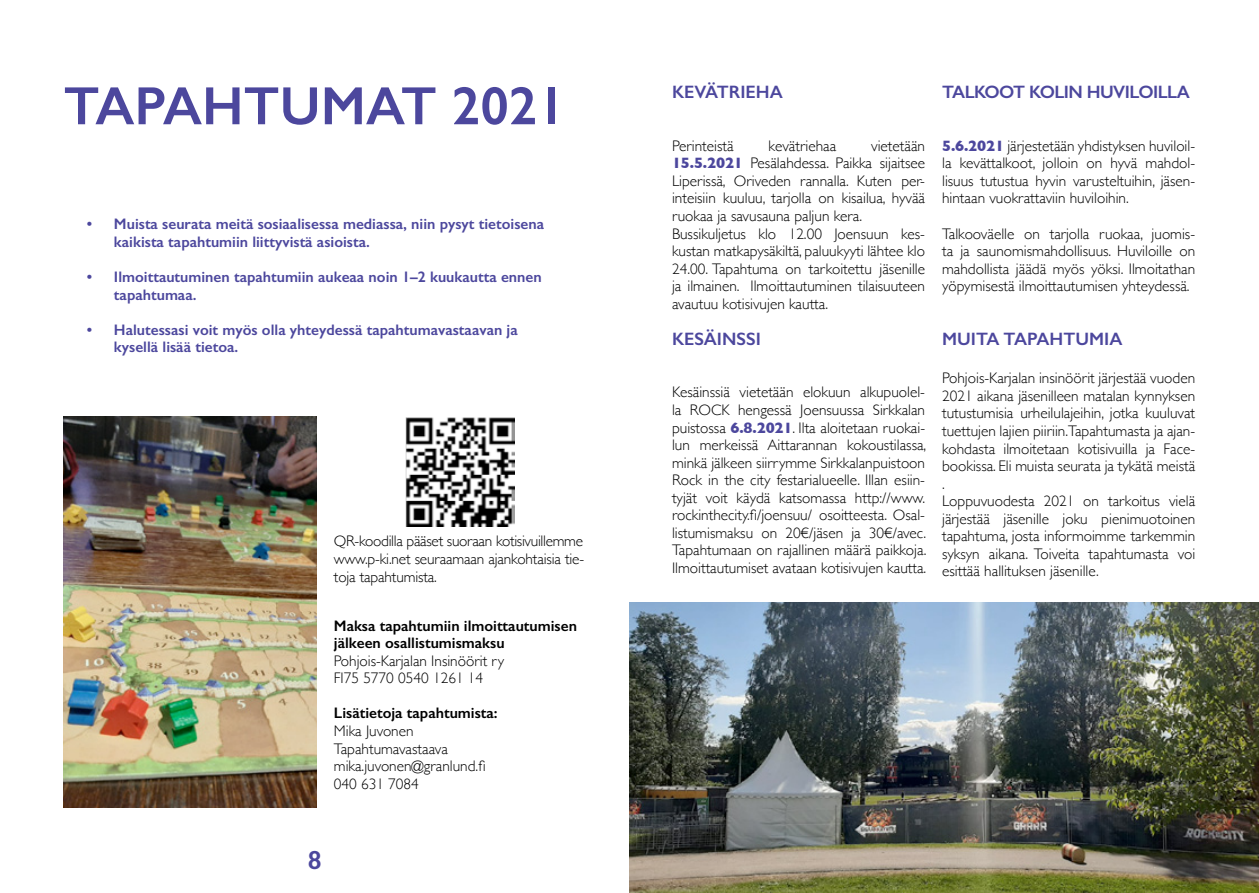
<style>
.page{position:relative;width:1259px;height:893px;background:#fff}
.page>*{position:absolute;margin:0;border:0;box-sizing:border-box;transform-origin:0 0}
.t1{font:600 54px "Gill Sans";color:#4c479d}
.t2{font:600 26.25px "Gill Sans";color:#4c479d}
.t3{font:600 18px "Gill Sans";color:#4c479d}
.t4{font:600 18px "Gill Sans";letter-spacing:-.02em;color:#4c479d}
.t5{font:300 15.3px/17.5px "Gill Sans";color:#000}
.t6{font:600 15.3px/17.5px "Gill Sans";color:#4c479d}
.t7{font:600 15.3px/17.5px "Gill Sans";color:#000}
.s1{font-weight:700;color:#4c479d}
</style>
<div class="page">
<img style="left:405px;top:418px;width:109px;height:108px">
<img style="left:629px;top:602px;width:630px;height:291px">
<img style="left:63px;top:416px;width:254px;height:392px">
<h1 class="t1" style="left:64px;top:73px;width:504px">Tapahtu mat 2021</h1>
<p class="t6" style="left:114px;top:215px;width:431px;text-indent:-27px">• Muista seurata meitä sosiaalisessa mediassa, niin pysyt tietoisena kaikista tapahtumiin liittyvistä asioista.</p>
<p class="t6" style="left:114px;top:268px;width:429px;text-indent:-27px">• I lmoittautuminen tapahtumiin aukeaa noin 1–2 kuukautta ennen tapahtumaa.</p>
<p class="t6" style="left:114px;top:321px;width:405px;text-indent:-27px">• Halutessasi voit myös olla yhteydessä tapahtumavastaavan ja kysellä lisää tietoa.</p>
<p class="t5" style="left:334px;top:532px;width:252px;text-align:justify">QR-koodilla pääset suoraan kotisivuillemme www.p-ki.net seuraamaan ajankohtaisia tie&shy;toja tapahtumista.</p>
<p class="t7" style="left:334px;top:617px;width:245px">Maksa tapahtumiin ilmoittautumisen jälkeen osallistumismaksu</p>
<p class="t5" style="left:334px;top:651px;width:172px">Pohjois-Karjalan Insinöörit ry<br>FI75 5770 0540 1261 14</p>
<p class="t7" style="left:334px;top:704px;width:165px">Lisätietoja tapahtumista:</p>
<p class="t5" style="left:334px;top:721px;width:153px">Mika Juvonen<br>Tapahtumavastaava mika.juvonen@granlund.fi<br>040 631 7084</p>
<h2 class="t2" style="left:308px;top:844px;width:15px">8</h2>
<p class="t3" style="left:672px;top:81px;width:112px">Kevätrieha</p>
<p class="t4" style="left:942px;top:81px;width:249px">Talkoot Kolin huviloilla</p>
<p class="t5" style="left:672px;top:136px;width:255px;text-indent:199px">vietetään <span class="s1">15.5.2021</span> Pesälahdessa. Paikka sijaitsee Liperissä, Oriveden rannalla. Kuten per&shy;inteisiin kuuluu, tarjolla on kisailua, hyvää ruokaa ja savusauna paljun kera.<br>Bussikuljetus klo 12.00 Joensuun kes&shy;kustan matkapysäkiltä, paluukyyti lähtee klo 24.00. Tapahtuma on tarkoitettu jäsenille ja ilmainen. Ilmoittautuminen tilaisuuteen avautuu kotisivujen kautta.</p>
<p class="t5" style="left:672px;top:136px;width:63px">Perinteistä</p>
<p class="t5" style="left:768px;top:136px;width:69px">kevätriehaa</p>
<p class="t3" style="left:672px;top:328px;width:90px">Kesäinssi</p>
<p class="t5" style="left:672px;top:383px;width:256px;text-align:justify">Kesäinssiä vietetään elokuun alkupuolel&shy;la ROCK hengessä Joensuussa Sirkkalan puistossa <span class="s1">6.8.2021</span>. Ilta aloitetaan ruokai&shy;lun merkeissä Aittarannan kokoustilassa, minkä jälkeen siirrymme Sirkkalanpuistoon Rock in the city festarialueelle. Illan esiin&shy;tyjät voit käydä katsomassa http://www. rockinthecity.fi/joensuu/ osoitteesta. Osal&shy;listumismaksu on 20€/jäsen ja 30€/avec.<br>Tapahtumaan on rajallinen määrä paikkoja.<br>Ilmoittautumiset avataan kotisivujen kautta.</p>
<p class="t5" style="left:942px;top:136px;width:255px;text-align:justify"><span class="s1">5.6.2021</span> järjestetään yhdistyksen huviloil&shy;la kevättalkoot, jolloin on hyvä mahdol&shy;lisuus tutustua hyvin varusteltuihin, jäsen&shy;hintaan vuokrattaviin huviloihin.</p>
<p class="t5" style="left:942px;top:224px;width:255px;text-align:justify">Talkooväelle on tarjolla ruokaa, juomis&shy;ta ja saunomismahdollisuus. Huviloille on mahdollista jäädä myös yöksi. Ilmoitathan yöpymisestä ilmoittautumisen yhteydessä.</p>
<p class="t3" style="left:942px;top:328px;width:182px">Mu ita tapahtu mia</p>
<p class="t5" style="left:942px;top:369px;width:255px">Pohjois-Karjalan insinöörit järjestää vuoden 2021 aikana jäsenilleen matalan kynnyksen tutustumisia urheilulajeihin, jotka kuuluvat tuettujen lajien piiriin.Tapahtumasta ja ajan&shy;kohdasta ilmoitetaan kotisivuilla ja Face&shy;bookissa. Eli muista seurata ja tykätä meistä .<br>Loppuvuodesta 2021 on tarkoitus vielä järjestää jäsenille joku pienimuotoinen tapahtuma, josta informoimme tarkemmin syksyn aikana. Toiveita tapahtumasta voi esittää hallituksen jäsenille.</p>
</div>
